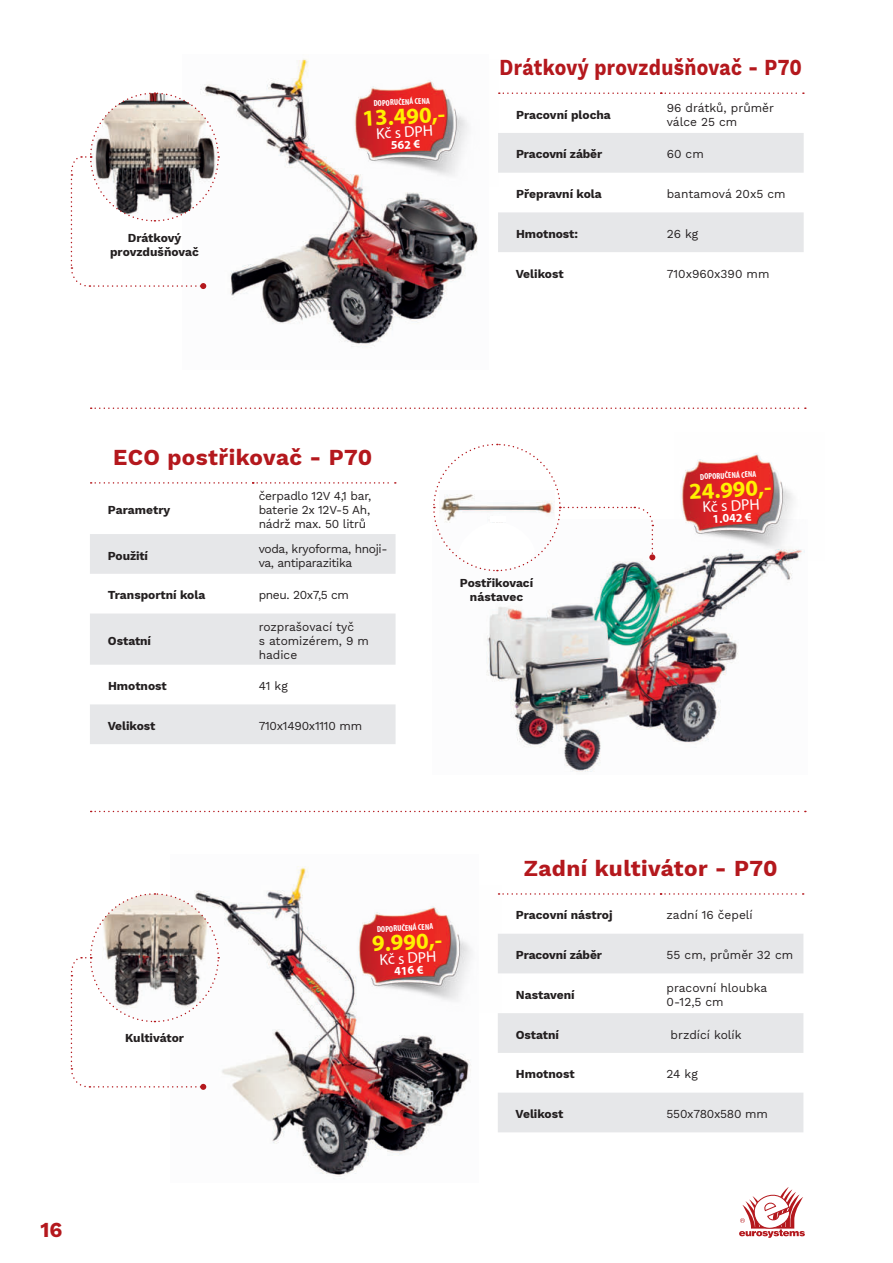
<style>
.page{position:relative;width:893px;height:1263px;background:#fff}
.page>*{position:absolute;margin:0;border:0;box-sizing:border-box;transform-origin:0 0}
.t1{font:700 22.8px "Myriad Pro";color:#fff101}
.t2{font:700 22.5px "Work Sans";letter-spacing:.02em;color:#b4181d}
.t3{font:700 22.5px "Work Sans";letter-spacing:.02em;color:#b4181d;scale:.86 1}
.t4{font:700 21px "Work Sans";color:#b4181d}
.t5{font:15.6px "Myriad Pro";color:#fff}
.t6{font:12px/14px "Work Sans";letter-spacing:-.015em;color:#231f20}
.t7{font:700 12px/14px "Work Sans";color:#231f20;text-align:center}
.t8{font:700 12px "Myriad Pro";color:#fff}
.t9{font:700 condensed 8.55px "Myriad Pro";color:#fff}
</style>
<div class="page">
<svg style="left:739px;top:1187px;width:66px;height:51px"></svg>
<img style="left:486px;top:556px;width:313px;height:216px">
<img style="left:200px;top:58px;width:278px;height:289px">
<svg style="left:91px;top:407px;width:715px;height:2px"></svg>
<svg style="left:91px;top:811px;width:715px;height:1px"></svg>
<svg style="left:498px;top:133px;width:306px;height:119px"></svg>
<svg style="left:499px;top:92px;width:305px;height:2px"></svg>
<svg style="left:90px;top:534px;width:306px;height:210px;fill:#e6e7e9"></svg>
<svg style="left:91px;top:482px;width:305px;height:2px"></svg>
<svg style="left:498px;top:934px;width:305px;height:198px;fill:#e6e7e9"></svg>
<svg style="left:502px;top:893px;width:302px;height:2px"></svg>
<img style="left:196px;top:866px;width:275px;height:313px">
<svg style="left:70px;top:892px;width:150px;height:198px"></svg>
<svg style="left:70px;top:92px;width:150px;height:197px"></svg>
<svg style="left:433px;top:443px;width:222px;height:129px"></svg>
<img style="left:440px;top:490px;width:114px;height:32px">
<div style="left:490px;top:516px;width:16px;height:6px;background:#fff"></div>
<img style="left:348px;top:60px;width:130px;height:127px">
<img style="left:675px;top:453px;width:130px;height:107px">
<img style="left:352px;top:885px;width:150px;height:127px">
<p class="t7" style="left:110px;top:231px;width:90px">drátkový provzdušňovač</p>
<p class="t9" style="left:373px;top:98px;width:58px;rotate:-3deg">DOPORUČENÁ CENA</p>
<p class="t8" style="left:391px;top:141px;width:31px;rotate:-3deg">562 €</p>
<h1 class="t1" style="left:362px;top:110px;width:84px;rotate:-3deg">13.490,-</h1>
<h3 class="t5" style="left:376px;top:124px;width:59px;rotate:-3deg">Kč s DPH</h3>
<h2 class="t3" style="left:500px;top:50px;width:353px">drátkový provzdušňovač - P70</h2>
<p class="t7" style="left:516px;top:107px;width:96px">Pracovní plocha</p>
<p class="t6" style="left:667px;top:100px;width:109px">96 drátků, průměr válce 25 cm</p>
<p class="t7" style="left:516px;top:147px;width:88px">Pracovní záběr</p>
<p class="t6" style="left:667px;top:147px;width:39px">60 cm</p>
<p class="t7" style="left:516px;top:187px;width:87px">Přepravní kola</p>
<p class="t6" style="left:667px;top:187px;width:120px">bantamová 20x5 cm</p>
<p class="t7" style="left:516px;top:226px;width:63px">hmotnost:</p>
<p class="t6" style="left:667px;top:226px;width:33px">26 kg</p>
<p class="t7" style="left:516px;top:267px;width:49px">velikost</p>
<p class="t6" style="left:667px;top:266px;width:104px">710x960x390 mm</p>
<h2 class="t2" style="left:113px;top:440px;width:261px">EcO postřikovač - P70</h2>
<p class="t7" style="left:108px;top:502px;width:64px">Parametry</p>
<p class="t6" style="left:259px;top:488px;width:114px;text-align:justify">čerpadlo 12V 4,1 bar, baterie 2x 12V-5 ah, nádrž max. 50 litrů</p>
<p class="t7" style="left:108px;top:548px;width:42px">Použití</p>
<p class="t6" style="left:259px;top:541px;width:130px">voda, kryoforma, hnoji&shy;va, antiparazitika</p>
<p class="t7" style="left:108px;top:588px;width:99px">Transportní kola</p>
<p class="t6" style="left:259px;top:588px;width:92px">pneu. 20x7,5 cm</p>
<p class="t7" style="left:108px;top:634px;width:45px">ostatní</p>
<p class="t6" style="left:259px;top:619px;width:112px">rozprašovací tyč<br>s atomizérem, 9 m hadice</p>
<p class="t7" style="left:108px;top:679px;width:60px">hmotnost</p>
<p class="t6" style="left:259px;top:679px;width:31px">41 kg</p>
<p class="t7" style="left:108px;top:719px;width:49px">velikost</p>
<p class="t6" style="left:259px;top:719px;width:105px">710x1490x1110 mm</p>
<p class="t7" style="left:460px;top:575px;width:75px">Postřikovací nástavec</p>
<p class="t9" style="left:700px;top:472px;width:58px;rotate:-3deg">DOPORUČENÁ CENA</p>
<p class="t8" style="left:712px;top:514px;width:40px;rotate:-3deg">1.042 €</p>
<h1 class="t1" style="left:689px;top:483px;width:84px;rotate:-3deg">24.990,-</h1>
<h3 class="t5" style="left:702px;top:498px;width:59px;rotate:-3deg">Kč s DPH</h3>
<p class="t7" style="left:125px;top:1031px;width:60px">Kultivátor</p>
<h3 class="t4" style="left:40px;top:1214px;width:23px">16</h3>
<p class="t9" style="left:377px;top:924px;width:58px;rotate:-3deg">DOPORUČENÁ CENA</p>
<p class="t8" style="left:394px;top:967px;width:31px;rotate:-3deg">416 €</p>
<h1 class="t1" style="left:372px;top:935px;width:71px;rotate:-3deg">9.990,-</h1>
<h3 class="t5" style="left:379px;top:950px;width:59px;rotate:-3deg">Kč s DPH</h3>
<h2 class="t2" style="left:524px;top:851px;width:255px">Zadní kultivátor - P70</h2>
<p class="t7" style="left:516px;top:908px;width:99px">Pracovní nástroj</p>
<p class="t6" style="left:667px;top:908px;width:88px">zadní 16 čepelí</p>
<p class="t7" style="left:516px;top:948px;width:88px">Pracovní záběr</p>
<p class="t6" style="left:667px;top:947px;width:128px">55 cm, průměr 32 cm</p>
<p class="t7" style="left:516px;top:987px;width:60px">Nastavení</p>
<p class="t6" style="left:667px;top:980px;width:102px">pracovní hloubka<br>0-12,5 cm</p>
<p class="t7" style="left:516px;top:1027px;width:45px">ostatní</p>
<p class="t6" style="left:671px;top:1027px;width:72px">brzdící kolík</p>
<p class="t7" style="left:516px;top:1067px;width:60px">hmotnost</p>
<p class="t6" style="left:667px;top:1067px;width:33px">24 kg</p>
<p class="t7" style="left:516px;top:1107px;width:49px">velikost</p>
<p class="t6" style="left:667px;top:1107px;width:103px">550x780x580 mm</p>
</div>
